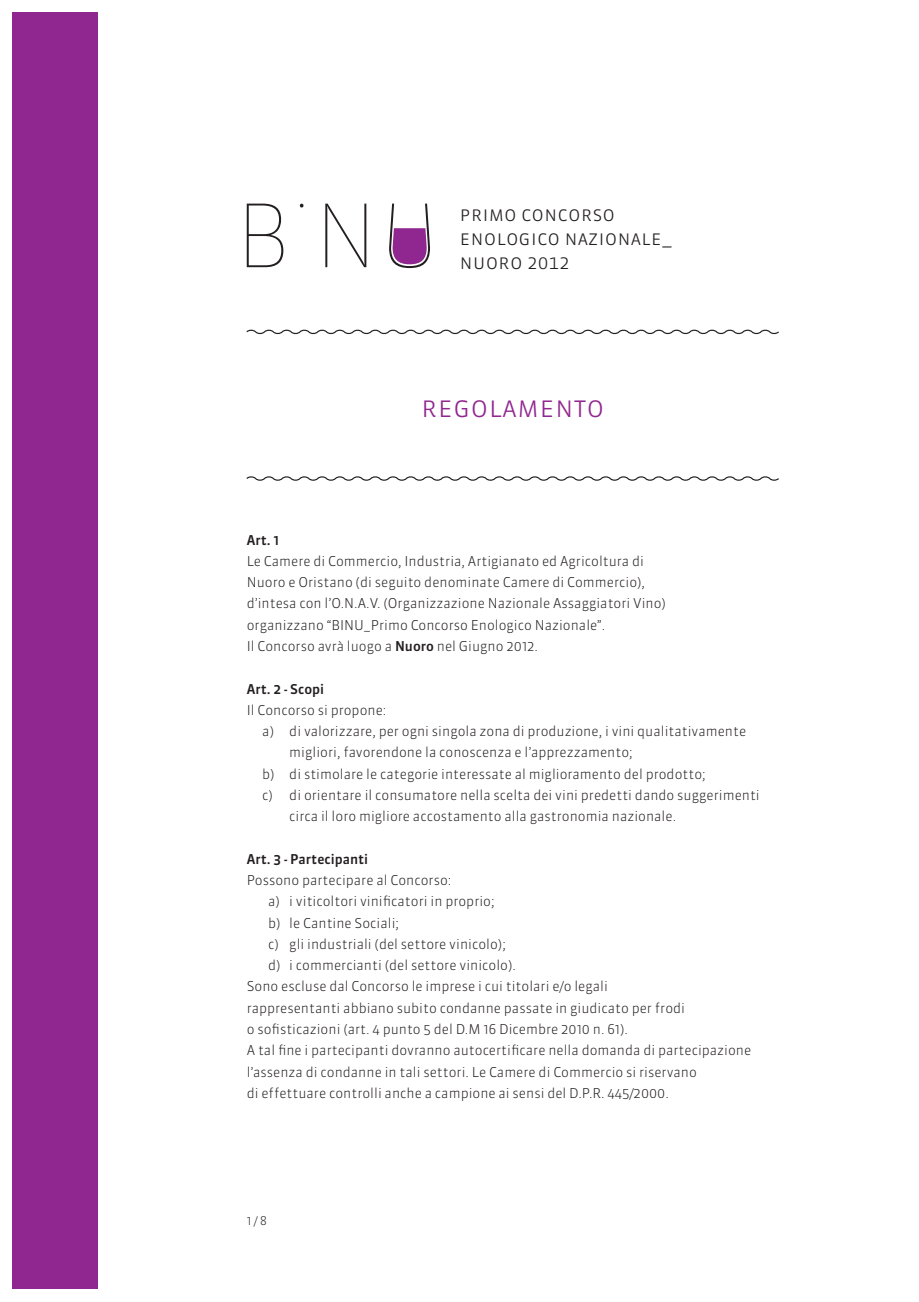
<style>
.page{position:relative;width:919px;height:1302px;background:#fff}
.page>*{position:absolute;margin:0;border:0;box-sizing:border-box;transform-origin:0 0}
.t1{font:30px "Sanuk Light SC";color:#90268f}
.t2{font:21px/24px "Sanuk Light SC";color:#231f20}
.t3{font:300 13.5px/21.3px "Sanuk";color:#231f20}
.t4{font:500 13.5px "Sanuk";color:#231f20}
.t5{font:300 12px "Sanuk";color:#231f20}
.s1{font-weight:500}
</style>
<div class="page">
<svg style="left:247px;top:203px;width:36px;height:64px"></svg>
<svg style="left:325px;top:203px;width:41px;height:64px"></svg>
<svg style="left:389px;top:203px;width:41px;height:65px"></svg>
<svg style="left:246px;top:329px;width:533px;height:6px"></svg>
<svg style="left:246px;top:476px;width:533px;height:5px"></svg>
<div style="left:13px;top:13px;width:85px;height:1275px;background:#90268f"></div>
<h2 class="t2" style="left:459px;top:201px;width:214px">primo concorso enologico nazionale_ nuoro 2012</h2>
<h1 class="t1" style="left:421px;top:389px;width:185px">regolamento</h1>
<p class="t4" style="left:247px;top:531px;width:34px">Art. 1</p>
<p class="t3" style="left:247px;top:550px;width:421px">Le Camere di Commercio, Industria, Artigianato ed Agricoltura di Nuoro e Oristano (di seguito denominate Camere di Commercio), d’intesa con l’O.N.A.V. (Organizzazione Nazionale Assaggiatori Vino) organizzano “BINU_Primo Concorso Enologico Nazionale”.<br>Il Concorso avrà luogo a <span class="s1">Nuoro</span> nel Giugno 2012.</p>
<p class="t4" style="left:247px;top:680px;width:79px">Art. 2 - Scopi</p>
<p class="t3" style="left:247px;top:699px;width:141px">Il Concorso si propone:</p>
<p class="t3" style="left:262px;top:720px;width:485px">a) di valorizzare, per ogni singola zona di produzione, i vini qualitativamente</p>
<p class="t3" style="left:289px;top:741px;width:345px">migliori, favorendone la conoscenza e l’apprezzamento;</p>
<p class="t3" style="left:262px;top:763px;width:445px">b) di stimolare le categorie interessate al miglioramento del prodotto;</p>
<p class="t3" style="left:262px;top:784px;width:499px">c) di orientare il consumatore nella scelta dei vini predetti dando suggerimenti</p>
<p class="t3" style="left:289px;top:805px;width:388px">circa il loro migliore accostamento alla gastronomia nazionale.</p>
<p class="t4" style="left:247px;top:850px;width:123px">Art. 3 - Partecipanti</p>
<p class="t3" style="left:247px;top:869px;width:206px">Possono partecipare al Concorso:</p>
<p class="t3" style="left:268px;top:890px;width:228px">a) i viticoltori vinificatori in proprio;</p>
<p class="t3" style="left:268px;top:911px;width:132px">b) le Cantine Sociali;</p>
<p class="t3" style="left:268px;top:933px;width:239px">c) gli industriali (del settore vinicolo);</p>
<p class="t3" style="left:268px;top:954px;width:249px">d) i commercianti (del settore vinicolo).</p>
<p class="t3" style="left:247px;top:975px;width:362px">Sono escluse dal Concorso le imprese i cui titolari e/o legali</p>
<p class="t3" style="left:247px;top:996px;width:440px">rappresentanti abbiano subito condanne passate in giudicato per frodi</p>
<p class="t3" style="left:247px;top:1018px;width:383px">o sofisticazioni (art. 4 punto 5 del D.M 16 Dicembre 2010 n. 61).</p>
<p class="t3" style="left:247px;top:1039px;width:506px">A tal fine i partecipanti dovranno autocertificare nella domanda di partecipazione</p>
<p class="t3" style="left:247px;top:1060px;width:451px">l’assenza di condanne in tali settori. Le Camere di Commercio si riservano</p>
<p class="t3" style="left:247px;top:1082px;width:423px">di effettuare controlli anche a campione ai sensi del D.P.R. 445/2000.</p>
<p class="t5" style="left:247px;top:1213px;width:22px">1 / 8</p>
</div>
